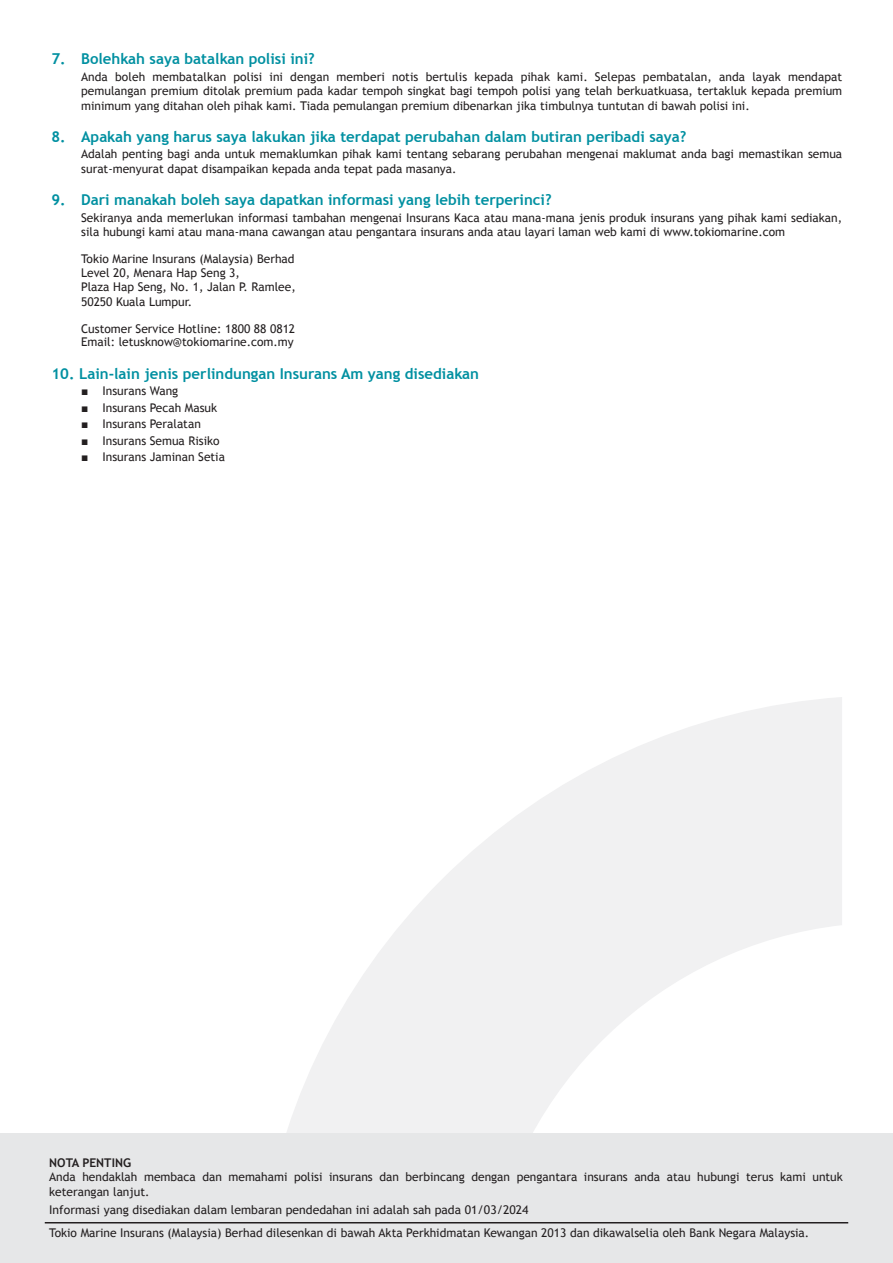
<style>
.page{position:relative;width:893px;height:1263px;background:#fff}
.page>*{position:absolute;margin:0;border:0;box-sizing:border-box;transform-origin:0 0}
.t1{font:700 15px "Trebuchet MS";color:#0090a1}
.t2{font:12px/14.4px "Trebuchet MS";color:#231f20}
.t3{font:700 12px "Trebuchet MS";color:#231f20}
.s1{font-family:"Arial"}
</style>
<div class="page">
<svg style="left:259px;top:697px;width:583px;height:437px;fill:#f1f1f2"></svg>
<div style="left:0;top:1134px;width:893px;height:129px;background:#e6e7e8"></div>
<hr style="left:45px;top:1222px;width:803px;height:1px;background:#231f20">
<p class="t1" style="left:51px;top:50px;width:265px">7. Bolehkah saya batalkan polisi ini?</p>
<p class="t2" style="left:81px;top:69px;width:763px;text-align:justify">Anda boleh membatalkan polisi ini dengan memberi notis bertulis kepada pihak kami. Selepas pembatalan, anda layak mendapat pemulangan premium ditolak premium pada kadar tempoh singkat bagi tempoh polisi yang telah berkuatkuasa, tertakluk kepada premium minimum yang ditahan oleh pihak kami. Tiada pemulangan premium dibenarkan jika timbulnya tuntutan di bawah polisi ini.</p>
<p class="t1" style="left:51px;top:127px;width:636px">8. Apakah yang harus saya lakukan jika terdapat perubahan dalam butiran peribadi saya?</p>
<p class="t2" style="left:81px;top:147px;width:763px">Adalah penting bagi anda untuk memaklumkan pihak kami tentang sebarang perubahan mengenai maklumat anda bagi memastikan semua surat-menyurat dapat disampaikan kepada anda tepat pada masanya.</p>
<p class="t1" style="left:51px;top:191px;width:502px">9. Dari manakah boleh saya dapatkan informasi yang lebih terperinci?</p>
<p class="t2" style="left:81px;top:210px;width:763px">Sekiranya anda memerlukan informasi tambahan mengenai Insurans Kaca atau mana-mana jenis produk insurans yang pihak kami sediakan, sila hubungi kami atau mana-mana cawangan atau pengantara insurans anda atau layari laman web kami di www.tokiomarine.com</p>
<p class="t2" style="left:81px;top:251px;width:216px">Tokio Marine Insurans (Malaysia) Berhad<br>Level 20, Menara Hap Seng 3,<br>Plaza Hap Seng, No. 1, Jalan P. Ramlee,<br>50250 Kuala Lumpur.</p>
<p class="t2" style="left:81px;top:322px;width:216px;line-height:13.5px">Customer Service Hotline: 1800 88 0812<br>Email: letusknow@tokiomarine.com.my</p>
<p class="t1" style="left:51px;top:364px;width:429px">10. Lain-lain jenis perlindungan Insurans Am yang disediakan</p>
<p class="t2" style="left:81px;top:384px;width:99px"><span class="s1">■</span> Insurans Wang</p>
<p class="t2" style="left:81px;top:400px;width:137px"><span class="s1">■</span> Insurans Pecah Masuk</p>
<p class="t2" style="left:81px;top:417px;width:121px"><span class="s1">■</span> Insurans Peralatan</p>
<p class="t2" style="left:81px;top:433px;width:140px"><span class="s1">■</span> Insurans Semua Risiko</p>
<p class="t2" style="left:81px;top:450px;width:145px"><span class="s1">■</span> Insurans Jaminan Setia</p>
<p class="t3" style="left:49px;top:1155px;width:83px">NOTA PENTING</p>
<p class="t2" style="left:49px;top:1170px;width:795px">Anda hendaklah membaca dan memahami polisi insurans dan berbincang dengan pengantara insurans anda atau hubungi terus kami untuk keterangan lanjut.</p>
<p class="t2" style="left:49px;top:1198px;width:762px;line-height:23.4px">Informasi yang disediakan dalam lembaran pendedahan ini adalah sah pada 01/03/2024<br>Tokio Marine Insurans (Malaysia) Berhad dilesenkan di bawah Akta Perkhidmatan Kewangan 2013 dan dikawalselia oleh Bank Negara Malaysia.</p>
</div>
